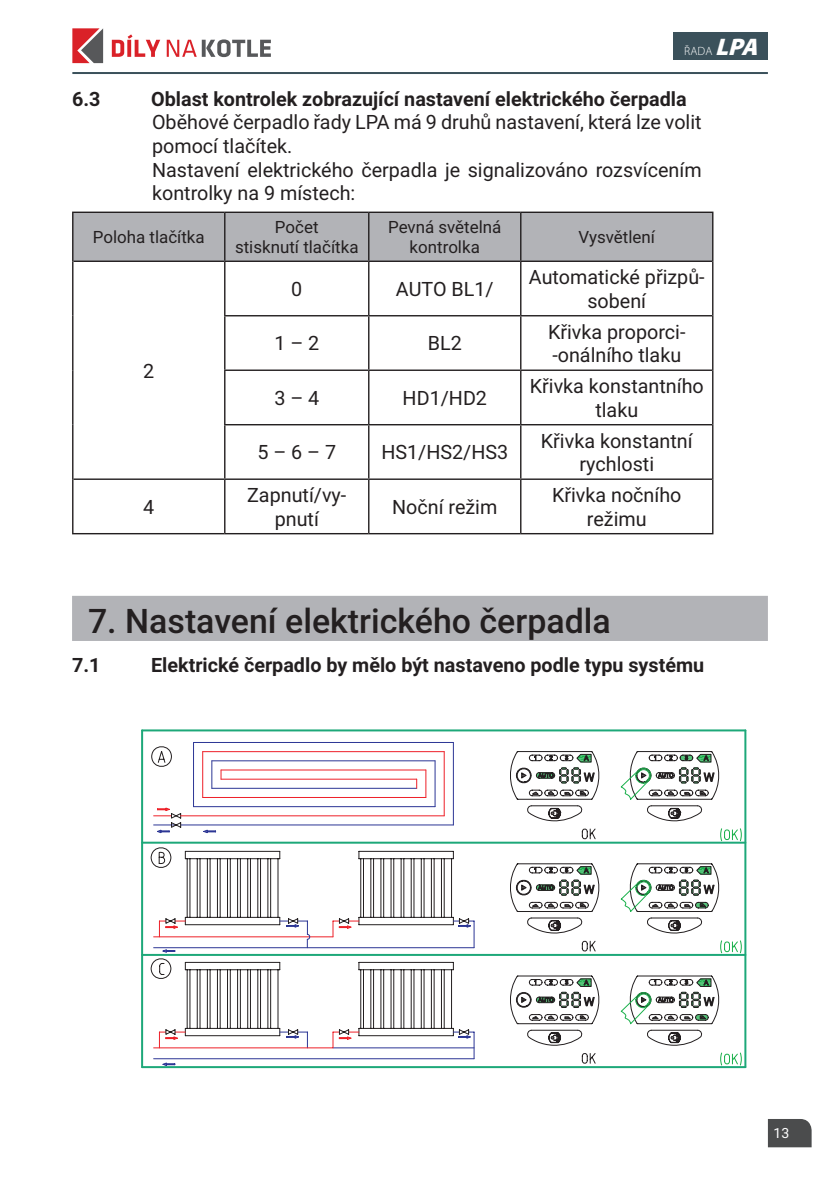
<style>
.page{position:relative;width:840px;height:1191px;background:#fff}
.page>*{position:absolute;margin:0;border:0;box-sizing:border-box;transform-origin:0 0}
.t1{font:500 33.8px "Roboto";color:#231f20}
.t2{font:19.8px/23.6px "Roboto";color:#231f20;text-align:center}
.t3{font:700 19.8px "Roboto";color:#231f20}
.t4{font:17px/20.2px "Roboto";color:#231f20;text-align:center}
.t5{font:14px "Roboto";color:#fff}
.t6{font:300 12px "Myriad Pro";color:#fff}
.s1{font-weight:900;font-style:italic;font-size:24px}
</style>
<div class="page">
<hr style="left:193px;top:742px;width:260px;height:1px;background:#2c3695">
<svg style="left:151px;top:743px;width:323px;height:323px"></svg>
<svg style="left:581px;top:828px;width:14px;height:11px"></svg>
<hr style="left:142px;top:729px;width:603px;height:2px;background:#1da879">
<hr style="left:142px;top:1066px;width:603px;height:2px;background:#1da879">
<hr style="left:142px;top:954px;width:603px;height:2px;background:#1da879">
<hr style="left:142px;top:841px;width:603px;height:2px;background:#1da879">
<hr style="left:744px;top:730px;width:2px;height:337px;background:#1da879">
<hr style="left:141px;top:730px;width:2px;height:337px;background:#1da879">
<svg style="left:510px;top:751px;width:90px;height:70px"></svg>
<svg style="left:510px;top:863px;width:90px;height:70px"></svg>
<svg style="left:508px;top:940px;width:92px;height:124px"></svg>
<svg style="left:620px;top:751px;width:121px;height:314px"></svg>
<svg style="left:767px;top:1119px;width:44px;height:28px"></svg>
<hr style="left:72px;top:72px;width:695px;height:2px;background:#3b515b">
<div style="left:673px;top:32px;width:94px;height:27px;background:#3b515b"></div>
<div style="left:73px;top:213px;width:638px;height:47px;background:#b2b3b7"></div>
<hr style="left:72px;top:212px;width:153px;height:1px;background:#231f20">
<hr style="left:72px;top:213px;width:1px;height:48px;background:#231f20">
<hr style="left:225px;top:212px;width:143px;height:1px;background:#231f20">
<hr style="left:368px;top:212px;width:152px;height:1px;background:#231f20">
<hr style="left:520px;top:212px;width:193px;height:1px;background:#231f20">
<hr style="left:711px;top:213px;width:2px;height:48px;background:#231f20">
<hr style="left:72px;top:261px;width:1px;height:55px;background:#231f20">
<hr style="left:711px;top:261px;width:2px;height:55px;background:#231f20">
<hr style="left:72px;top:316px;width:1px;height:54px;background:#231f20">
<hr style="left:711px;top:316px;width:2px;height:54px;background:#231f20">
<hr style="left:72px;top:370px;width:1px;height:55px;background:#231f20">
<hr style="left:711px;top:370px;width:2px;height:55px;background:#231f20">
<hr style="left:72px;top:425px;width:1px;height:54px;background:#231f20">
<hr style="left:711px;top:425px;width:2px;height:54px;background:#231f20">
<hr style="left:72px;top:479px;width:1px;height:54px;background:#231f20">
<hr style="left:711px;top:479px;width:2px;height:54px;background:#231f20">
<hr style="left:72px;top:533px;width:153px;height:1px;background:#231f20">
<hr style="left:225px;top:533px;width:143px;height:1px;background:#231f20">
<hr style="left:368px;top:533px;width:152px;height:1px;background:#231f20">
<hr style="left:520px;top:533px;width:193px;height:1px;background:#231f20">
<hr style="left:224px;top:213px;width:1px;height:47px;background:#231f20">
<hr style="left:368px;top:213px;width:1px;height:47px;background:#231f20">
<hr style="left:519px;top:213px;width:2px;height:47px;background:#231f20">
<hr style="left:73px;top:260px;width:152px;height:2px;background:#231f20">
<hr style="left:225px;top:260px;width:143px;height:2px;background:#231f20">
<hr style="left:224px;top:262px;width:1px;height:53px;background:#231f20">
<hr style="left:368px;top:260px;width:152px;height:2px;background:#231f20">
<hr style="left:368px;top:262px;width:1px;height:53px;background:#231f20">
<hr style="left:520px;top:260px;width:191px;height:2px;background:#231f20">
<hr style="left:519px;top:262px;width:2px;height:53px;background:#231f20">
<hr style="left:224px;top:315px;width:144px;height:1px;background:#231f20">
<hr style="left:224px;top:316px;width:1px;height:53px;background:#231f20">
<hr style="left:368px;top:315px;width:152px;height:1px;background:#231f20">
<hr style="left:368px;top:316px;width:1px;height:53px;background:#231f20">
<hr style="left:520px;top:315px;width:191px;height:1px;background:#231f20">
<hr style="left:519px;top:316px;width:2px;height:53px;background:#231f20">
<hr style="left:224px;top:369px;width:144px;height:2px;background:#231f20">
<hr style="left:224px;top:371px;width:1px;height:53px;background:#231f20">
<hr style="left:368px;top:369px;width:152px;height:2px;background:#231f20">
<hr style="left:368px;top:371px;width:1px;height:53px;background:#231f20">
<hr style="left:520px;top:369px;width:191px;height:2px;background:#231f20">
<hr style="left:519px;top:371px;width:2px;height:53px;background:#231f20">
<hr style="left:224px;top:424px;width:144px;height:1px;background:#231f20">
<hr style="left:224px;top:425px;width:1px;height:53px;background:#231f20">
<hr style="left:368px;top:424px;width:152px;height:1px;background:#231f20">
<hr style="left:368px;top:425px;width:1px;height:53px;background:#231f20">
<hr style="left:520px;top:424px;width:191px;height:1px;background:#231f20">
<hr style="left:519px;top:425px;width:2px;height:53px;background:#231f20">
<hr style="left:73px;top:478px;width:152px;height:2px;background:#231f20">
<hr style="left:225px;top:478px;width:143px;height:2px;background:#231f20">
<hr style="left:224px;top:480px;width:1px;height:53px;background:#231f20">
<hr style="left:368px;top:478px;width:152px;height:2px;background:#231f20">
<hr style="left:368px;top:480px;width:1px;height:53px;background:#231f20">
<hr style="left:520px;top:478px;width:191px;height:2px;background:#231f20">
<hr style="left:519px;top:480px;width:2px;height:53px;background:#231f20">
<div style="left:72px;top:596px;width:695px;height:45px;background:#b2b3b7"></div>
<svg style="left:72px;top:28px;width:31px;height:35px"></svg>
<svg style="left:112px;top:34px;width:48px;height:23px"></svg>
<svg style="left:167px;top:39px;width:104px;height:18px"></svg>
<p class="t6" style="left:683px;top:44px;width:83px">ŘADA <span class="s1">LPA</span></p>
<p class="t3" style="left:72px;top:85px;width:30px">6.3</p>
<p class="t3" style="left:151px;top:85px;width:537px">Oblast kontrolek zobrazující nastavení elektrického čerpadla</p>
<p class="t2" style="left:152px;top:110px;width:550px;text-align:left">Oběhové čerpadlo řady LPA má 9 druhů nastavení, která lze volit pomocí tlačítek.<br>Nastavení elektrického čerpadla je signalizováno rozsvícením kontrolky na 9 místech:</p>
<p class="t4" style="left:93px;top:226px;width:113px">Poloha tlačítka</p>
<p class="t4" style="left:235px;top:216px;width:125px">Počet<br>stisknutí tlačítka</p>
<p class="t4" style="left:388px;top:216px;width:115px">Pevná světelná kontrolka</p>
<p class="t4" style="left:578px;top:226px;width:78px">Vysvětlení</p>
<p class="t2" style="left:143px;top:358px;width:13px">2</p>
<p class="t2" style="left:143px;top:494px;width:13px">4</p>
<p class="t2" style="left:291px;top:276px;width:13px">0</p>
<p class="t2" style="left:396px;top:276px;width:99px">AUTO BL1/</p>
<p class="t2" style="left:274px;top:331px;width:46px">1 – 2</p>
<p class="t2" style="left:427px;top:331px;width:36px">BL2</p>
<p class="t2" style="left:274px;top:385px;width:46px">3 – 4</p>
<p class="t2" style="left:402px;top:385px;width:86px">HD1/HD2</p>
<p class="t2" style="left:257px;top:440px;width:80px">5 – 6 – 7</p>
<p class="t2" style="left:381px;top:440px;width:128px">HS1/HS2/HS3</p>
<p class="t2" style="left:528px;top:264px;width:177px">Automatické přizpů&shy;sobení</p>
<p class="t2" style="left:548px;top:319px;width:138px">Křivka proporci&shy;onálního tlaku</p>
<p class="t2" style="left:529px;top:373px;width:175px">Křivka konstantního tlaku</p>
<p class="t2" style="left:540px;top:428px;width:153px">Křivka konstantní rychlosti</p>
<p class="t2" style="left:247px;top:482px;width:101px">Zapnutí/vy&shy;pnutí</p>
<p class="t2" style="left:392px;top:494px;width:107px">Noční režim</p>
<p class="t2" style="left:551px;top:482px;width:131px">Křivka nočního režimu</p>
<h1 class="t1" style="left:88px;top:597px;width:524px">7. Nastavení elektrického čerpadla</h1>
<p class="t3" style="left:72px;top:651px;width:30px">7.1</p>
<p class="t3" style="left:151px;top:651px;width:554px">Elektrické čerpadlo by mělo být nastaveno podle typu systému</p>
<p class="t5" style="left:773px;top:1123px;width:17px">13</p>
</div>
